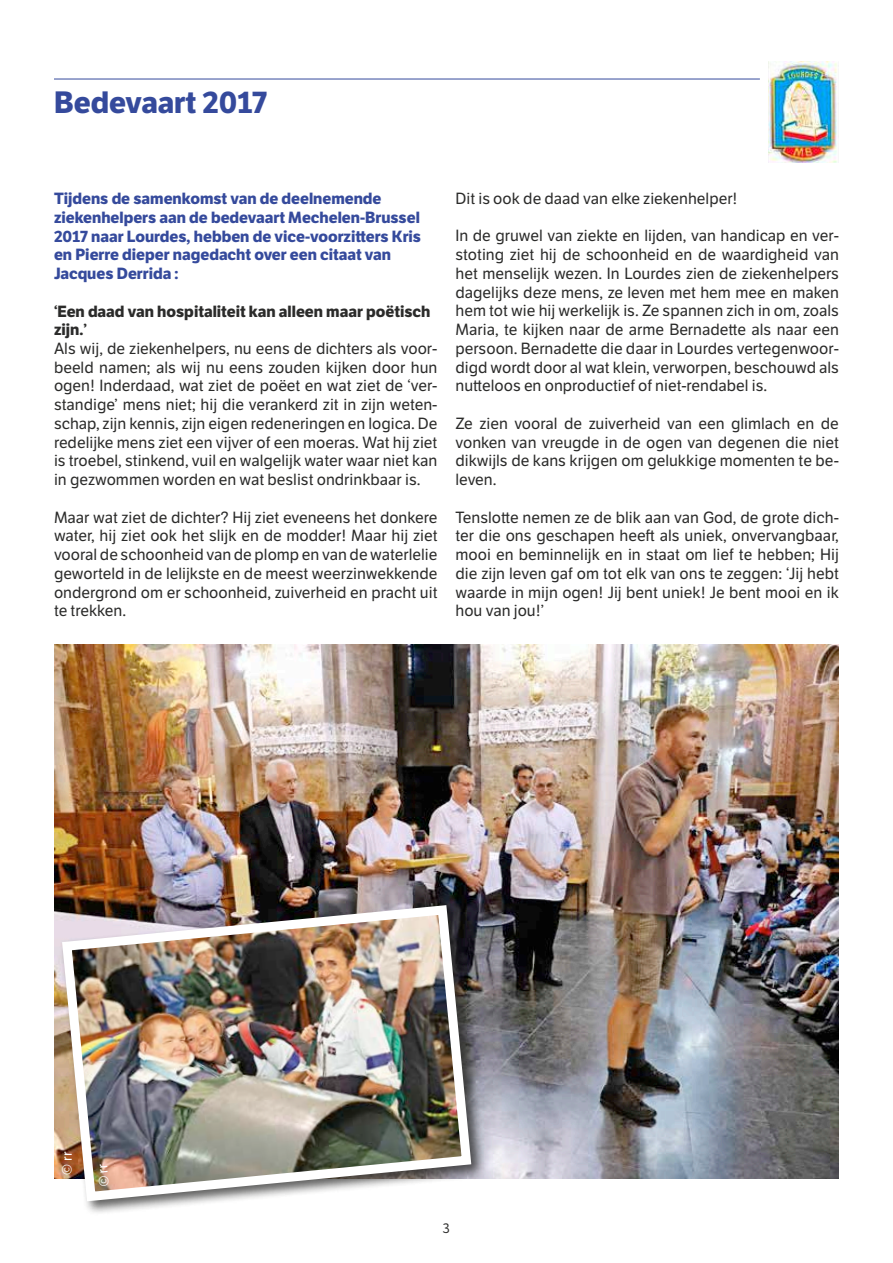
<style>
.page{position:relative;width:893px;height:1263px;background:#fff}
.page>*{position:absolute;margin:0;border:0;box-sizing:border-box;transform-origin:0 0}
.t1{font:700 30px "LFT Etica";color:#354a9c}
.t2{font:15.75px/18.8px "LFT Etica";color:#2b2b2a;text-align:justify}
.t3{font:700 15.75px/18.8px "LFT Etica";color:#354a9c}
.t4{font:700 15.75px/18.8px "LFT Etica";color:#2b2b2a}
.t5{font:13.5px "LFT Etica";color:#fff}
.t6{font:13.5px "LFT Etica";color:#2b2b2a}
</style>
<div class="page">
<hr style="left:54px;top:79px;width:706px;height:1px;background:#354a9c">
<img style="left:768px;top:62px;width:71px;height:100px">
<img style="left:54px;top:645px;width:785px;height:534px">
<div style="left:60px;top:903px;width:426px;height:313px;background:#2b2b2a;opacity:.75"></div>
<img style="left:57px;top:900px;width:419px;height:306px">
<svg style="left:99px;top:1164px;width:10px;height:22px"></svg>
<h1 class="t1" style="left:54px;top:84px;width:214px">Bedevaart 2017</h1>
<p class="t3" style="left:54px;top:189px;width:369px">Tijdens de samenkomst van de deelnemende ziekenhelpers aan de bedevaart Mechelen-Brussel 2017 naar Lourdes, hebben de vice-voorzitters Kris en Pierre dieper nagedacht over een citaat van Jacques Derrida :</p>
<p class="t4" style="left:54px;top:302px;width:378px">‘Een daad van hospitaliteit kan alleen maar poëtisch zijn.’</p>
<p class="t2" style="left:54px;top:339px;width:385px">Als wij, de ziekenhelpers, nu eens de dichters als voor&shy;beeld namen; als wij nu eens zouden kijken door hun ogen! Inderdaad, wat ziet de poëet en wat ziet de ‘ver&shy;standige’ mens niet; hij die verankerd zit in zijn weten&shy;schap, zijn kennis, zijn eigen redeneringen en logica. De redelijke mens ziet een vijver of een moeras. Wat hij ziet is troebel, stinkend, vuil en walgelijk water waar niet kan in gezwommen worden en wat beslist ondrinkbaar is.</p>
<p class="t2" style="left:54px;top:508px;width:385px">Maar wat ziet de dichter? Hij ziet eveneens het donkere water, hij ziet ook het slijk en de modder! Maar hij ziet vooral de schoonheid van de plomp en van de waterlelie geworteld in de lelijkste en de meest weerzinwekkende ondergrond om er schoonheid, zuiverheid en pracht uit te trekken.</p>
<p class="t2" style="left:455px;top:189px;width:284px">Dit is ook de daad van elke ziekenhelper!</p>
<p class="t2" style="left:455px;top:227px;width:385px">In de gruwel van ziekte en lijden, van handicap en ver&shy;stoting ziet hij de schoonheid en de waardigheid van het menselijk wezen. In Lourdes zien de ziekenhelpers dagelijks deze mens, ze leven met hem mee en maken hem tot wie hij werkelijk is. Ze spannen zich in om, zoals Maria, te kijken naar de arme Bernadette als naar een persoon. Bernadette die daar in Lourdes vertegenwoor&shy;digd wordt door al wat klein, verworpen, beschouwd als nutteloos en onproductief of niet-rendabel is.</p>
<p class="t2" style="left:455px;top:414px;width:385px">Ze zien vooral de zuiverheid van een glimlach en de vonken van vreugde in de ogen van degenen die niet dikwijls de kans krijgen om gelukkige momenten te be&shy;leven.</p>
<p class="t2" style="left:455px;top:508px;width:385px">Tenslotte nemen ze de blik aan van God, de grote dich&shy;ter die ons geschapen heeft als uniek, onvervangbaar, mooi en beminnelijk en in staat om lief te hebben; Hij die zijn leven gaf om tot elk van ons te zeggen: ‘Jij hebt waarde in mijn ogen! Jij bent uniek! Je bent mooi en ik hou van jou!’</p>
<p class="t5" style="left:59px;top:1174px;width:24px;rotate:-90deg">© rr</p>
<p class="t6" style="left:443px;top:1220px;width:9px">3</p>
</div>
